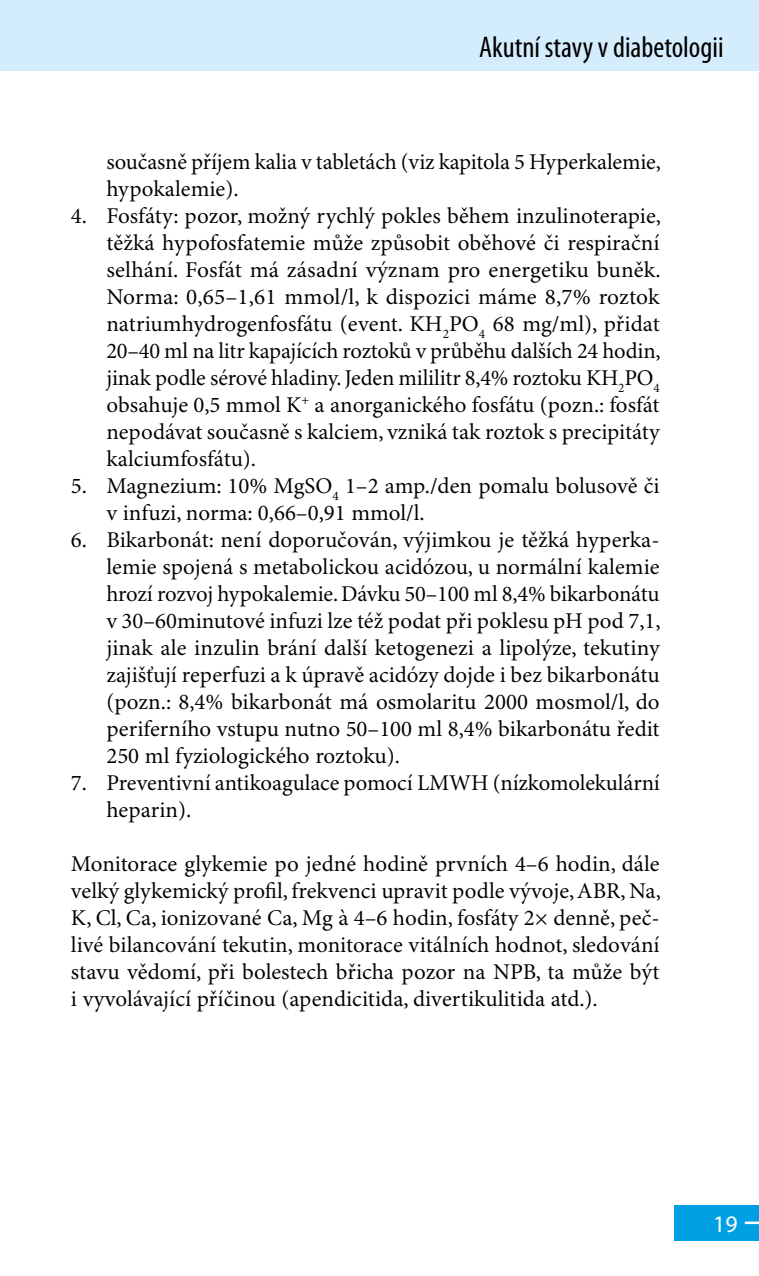
<style>
.page{position:relative;width:759px;height:1276px;background:#fff}
.page>*{position:absolute;margin:0;border:0;box-sizing:border-box;transform-origin:0 0}
.t1{font:condensed 30px "Myriad Pro";color:#000}
.t2{font:23.75px "Myriad Pro";color:#fff}
.t3{font:22.5px/27px "Minion Pro";color:#000}
</style>
<div class="page">
<div style="left:673px;top:1205px;width:85px;height:35px;background:#009fe3"></div>
<hr style="left:744px;top:1221px;width:14px;height:3px;background:#fff">
<div style="left:0;top:0;width:758px;height:71px;background:#d4edfc"></div>
<h1 class="t1" style="left:479px;top:29px;width:245px">Akutní stavy v diabetologii</h1>
<p class="t3" style="left:106px;top:149px;width:555px">současně příjem kalia v tabletách (viz kapitola 5 Hyperkalemie, hypokalemie).</p>
<p class="t3" style="left:106px;top:203px;width:555px;text-align:justify;text-indent:-35px">4. Fosfáty: pozor, možný rychlý pokles během inzulinoterapie, těžká hypofosfatemie může způsobit oběhové či respirační selhání. Fosfát má zásadní význam pro energetiku buněk.<br>Norma: 0,65–1,61 mmol/l, k dispozici máme 8,7% roztok natriumhydrogenfosfátu (event. KH<sub>2</sub>PO<sub>4</sub> 68 mg/ml), přidat 20–40 ml na litr kapajících roztoků v průběhu dalších 24 hodin, jinak podle sérové hladiny. Jeden mililitr 8,4% roztoku KH<sub>2</sub>PO<sub>4 </sub>obsahuje 0,5 mmol K<sup>+</sup> a anorganického fosfátu (pozn.: fosfát nepodávat současně s kalciem, vzniká tak roztok s precipitáty kalciumfosfátu).</p>
<p class="t3" style="left:106px;top:473px;width:554px;text-indent:-35px">5. Magnezium: 10% MgSO<sub>4</sub> 1–2 amp./den pomalu bolusově či v infuzi, norma: 0,66–0,91 mmol/l.</p>
<p class="t3" style="left:106px;top:527px;width:555px;text-align:justify;text-indent:-35px">6. Bikarbonát: není doporučován, výjimkou je těžká hyperka&shy;lemie spojená s metabolickou acidózou, u normální kalemie hrozí rozvoj hypokalemie. Dávku 50–100 ml 8,4% bikarbonátu v 30–60minutové infuzi lze též podat při poklesu pH pod 7,1, jinak ale inzulin brání další ketogenezi a lipolýze, tekutiny zajišťují reperfuzi a k úpravě acidózy dojde i bez bikarbonátu (pozn.: 8,4% bikarbonát má osmolaritu 2000 mosmol/l, do periferního vstupu nutno 50–100 ml 8,4% bikarbonátu ředit 250 ml fyziologického roztoku).</p>
<p class="t3" style="left:106px;top:770px;width:555px;text-indent:-35px">7. Preventivní antikoagulace pomocí LMWH (nízkomolekulární heparin).</p>
<p class="t3" style="left:71px;top:851px;width:591px;text-align:justify">Monitorace glykemie po jedné hodině prvních 4–6 hodin, dále velký glykemický profil, frekvenci upravit podle vývoje, ABR, Na, K, Cl, Ca, ionizované Ca, Mg à 4–6 hodin, fosfáty 2× denně, peč&shy;livé bilancování tekutin, monitorace vitálních hodnot, sledování stavu vědomí, při bolestech břicha pozor na NPB, ta může být i vyvolávající příčinou (apendicitida, divertikulitida atd.).</p>
<p class="t2" style="left:713px;top:1209px;width:26px">19</p>
</div>
